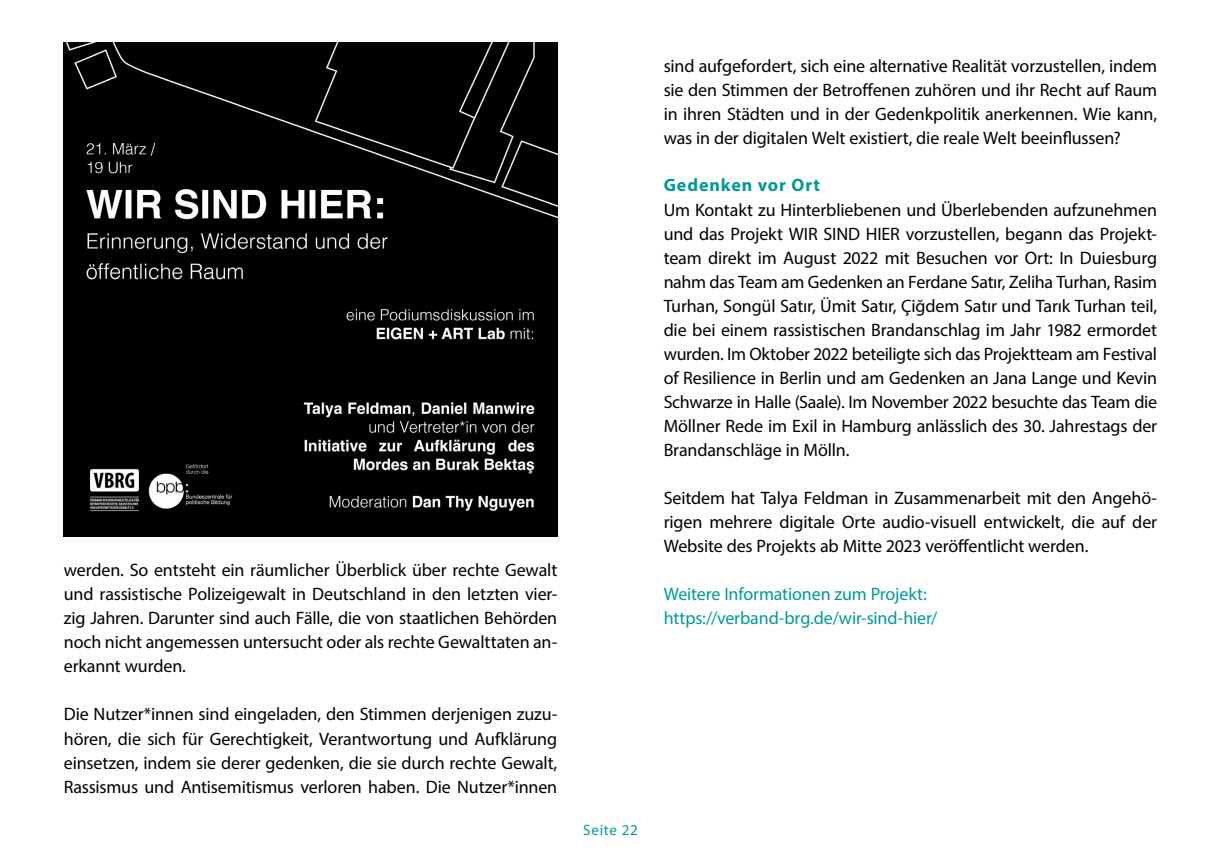
<style>
.page{position:relative;width:1221px;height:851px;background:#fff}
.page>*{position:absolute;margin:0;border:0;box-sizing:border-box;transform-origin:0 0}
.t1{font:18px/24px "Myriad Pro";letter-spacing:-.01em;color:#000;text-align:justify}
.t2{font:18px/24px "Myriad Pro";letter-spacing:-.01em;color:#099}
.t3{font:700 18px "Myriad Pro";letter-spacing:.055em;color:#099}
.t4{font:15px "Myriad Pro";letter-spacing:.05em;color:#099}
</style>
<div class="page">
<img style="left:64px;top:43px;width:493px;height:493px">
<p class="t1" style="left:64px;top:558px;width:495px">werden. So entsteht ein räumlicher Überblick über rechte Gewalt und rassistische Polizeigewalt in Deutschland in den letzten vier&shy;zig Jahren. Darunter sind auch Fälle, die von staatlichen Behörden noch nicht angemessen untersucht oder als rechte Gewalttaten an&shy;erkannt wurden.</p>
<p class="t1" style="left:64px;top:702px;width:495px">Die Nutzer*innen sind eingeladen, den Stimmen derjenigen zuzu&shy;hören, die sich für Gerechtigkeit, Verantwortung und Aufklärung einsetzen, indem sie derer gedenken, die sie durch rechte Gewalt, Rassismus und Antisemitismus verloren haben. Die Nutzer*innen</p>
<p class="t1" style="left:663px;top:54px;width:495px">sind aufgefordert, sich eine alternative Realität vorzustellen, indem sie den Stimmen der Betroffenen zuhören und ihr Recht auf Raum in ihren Städten und in der Gedenkpolitik anerkennen. Wie kann, was in der digitalen Welt existiert, die reale Welt beeinflussen?</p>
<p class="t3" style="left:663px;top:173px;width:158px">Gedenken vor Ort</p>
<p class="t1" style="left:663px;top:198px;width:495px">Um Kontakt zu Hinterbliebenen und Überlebenden aufzunehmen und das Projekt WIR SIND HIER vorzustellen, begann das Projekt&shy;team direkt im August 2022 mit Besuchen vor Ort: In Duiesburg nahm das Team am Gedenken an Ferdane Satır, Zeliha Turhan, Rasim Turhan, Songül Satır, Ümit Satır, Çiğdem Satır und Tarık Turhan teil, die bei einem rassistischen Brandanschlag im Jahr 1982 ermordet wurden. Im Oktober 2022 beteiligte sich das Projektteam am Festival of Resilience in Berlin und am Gedenken an Jana Lange und Kevin Schwarze in Halle (Saale). Im November 2022 besuchte das Team die Möllner Rede im Exil in Hamburg anlässlich des 30. Jahrestags der Brandanschläge in Mölln.</p>
<p class="t1" style="left:663px;top:486px;width:495px">Seitdem hat Talya Feldman in Zusammenarbeit mit den Angehö&shy;rigen mehrere digitale Orte audio-visuell entwickelt, die auf der Website des Projekts ab Mitte 2023 veröffentlicht werden.</p>
<p class="t2" style="left:663px;top:582px;width:275px">Weitere Informationen zum Projekt: https://verband-brg.de/wir-sind-hier/</p>
<p class="t4" style="left:583px;top:820px;width:56px">Seite 22</p>
</div>
